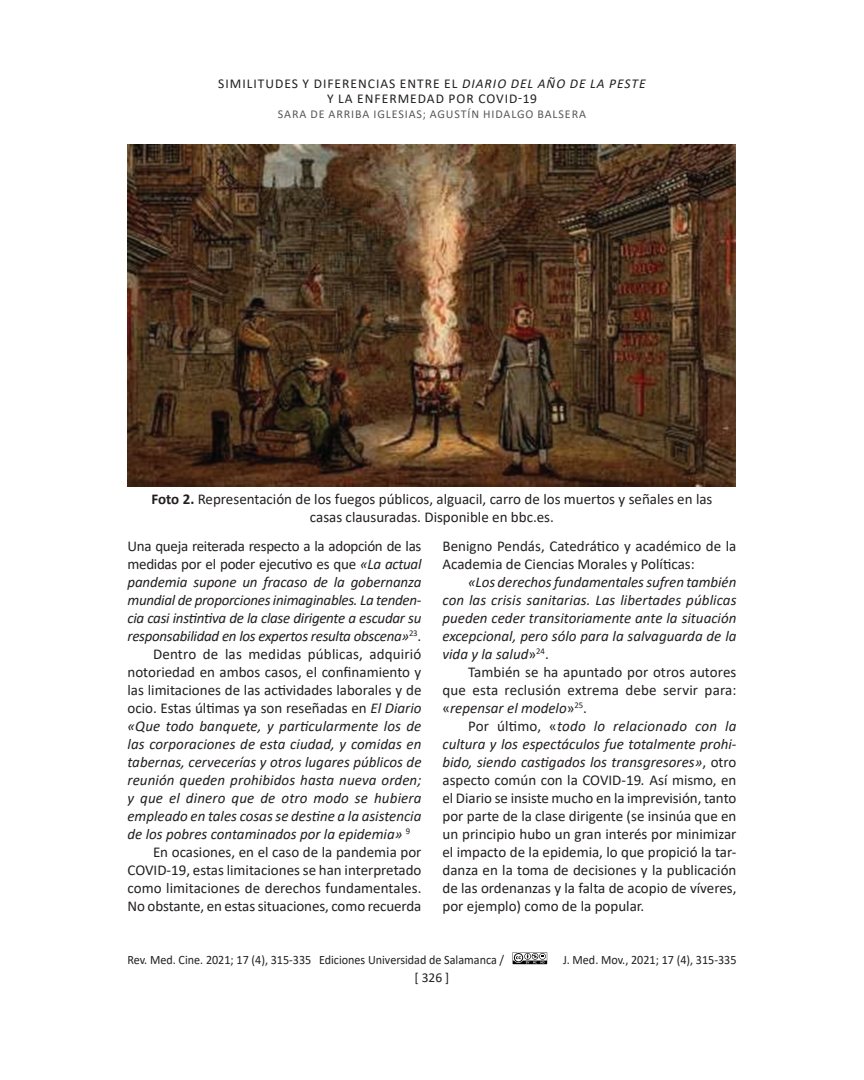
<style>
.page{position:relative;width:864px;height:1080px;background:#fff}
.page>*{position:absolute;margin:0;border:0;box-sizing:border-box;transform-origin:0 0}
.TX{font:italic 15px/18px "Calibri";color:#231f20;text-align:justify}
.TX-2{font:15px/18px "Calibri";color:#231f20;text-align:justify}
.FigureCaption{font:15px/18px "Calibri";color:#231f20;text-align:center}
.t1{font:13.5px/15px "Calibri";letter-spacing:.075em;color:#231f20;text-align:center}
.t2{font:12.75px "Calibri";color:#231f20;scale:.95 1}
.t3{font:12px "Calibri";letter-spacing:.075em;color:#57585a}
.s1{font-style:italic}
.s2{font-weight:700}
.s3{font-style:normal}
</style>
<div class="page">
<svg style="left:513px;top:952px;width:34px;height:12px"></svg>
<img style="left:128px;top:145px;width:608px;height:341px">
<p class="t1" style="left:218px;top:76px;width:429px">SIMILITUDES Y DIFERENCIAS ENTRE EL <span class="s1">DIARIO DEL AÑO DE LA PESTE<br></span>Y LA ENFERMEDAD POR COVID-19</p>
<p class="t3" style="left:278px;top:106px;width:310px">SARA DE ARRIBA IGLESIAS; AGUSTÍN HIDALGO BALSERA</p>
<p class="FigureCaption" style="left:151px;top:490px;width:563px"><span class="s2">Foto 2.</span> Representación de los fuegos públicos, alguacil, carro de los muertos y señales en las casas clausuradas. Disponible en bbc.es.</p>
<p class="TX" style="left:128px;top:536px;width:295px"><span class="s3">Una queja reiterada respecto a la adopción de las medidas por el poder ejecutivo es que</span> «La actual pandemia supone un fracaso de la gobernanza mundial de proporciones inimaginables. La tenden&shy;cia casi instintiva de la clase dirigente a escudar su responsabilidad en los expertos resulta obscena»<sup>23</sup><span class="s3">.</span></p>
<p class="TX" style="left:128px;top:644px;width:296px;text-indent:26px"><span class="s3">Dentro de las medidas públicas, adquirió notoriedad en ambos casos, el confinamiento y las limitaciones de las actividades laborales y de ocio. Estas últimas ya son reseñadas en</span> El Diario «Que todo banquete, y particularmente los de las corporaciones de esta ciudad, y comidas en tabernas, cervecerías y otros lugares públicos de reunión queden prohibidos hasta nueva orden; y que el dinero que de otro modo se hubiera empleado en tales cosas se destine a la asistencia de los pobres contaminados por la epidemia» <sup>9</sup></p>
<p class="TX-2" style="left:128px;top:842px;width:296px;text-indent:26px">En ocasiones, en el caso de la pandemia por COVID-19, estas limitaciones se han interpretado como limitaciones de derechos fundamentales.<br>No obstante, en estas situaciones, como recuerda</p>
<p class="TX-2" style="left:442px;top:536px;width:296px">Benigno Pendás, Catedrático y académico de la<br>Academia de Ciencias Morales y Políticas:</p>
<p class="TX" style="left:442px;top:572px;width:296px;text-indent:26px">«Los derechos fundamentales sufren también con las crisis sanitarias. Las libertades públicas pueden ceder transitoriamente ante la situación excepcional, pero sólo para la salvaguarda de la vida y la salud<span class="s3">»</span><sup>24</sup><span class="s3">.</span></p>
<p class="TX-2" style="left:442px;top:662px;width:295px;text-indent:26px">También se ha apuntado por otros autores que esta reclusión extrema debe servir para: «<span class="s1">repensar el modelo</span>»<sup>25</sup>.</p>
<p class="TX-2" style="left:442px;top:716px;width:296px;text-indent:26px">Por último, «<span class="s1">todo lo relacionado con la cultura y los espectáculos fue totalmente prohi&shy;bido, siendo castigados los transgresores»</span>, otro aspecto común con la COVID-19<span class="s1">.</span> Así mismo, en el Diario se insiste mucho en la imprevisión, tanto por parte de la clase dirigente (se insinúa que en un principio hubo un gran interés por minimizar el impacto de la epidemia, lo que propició la tar&shy;danza en la toma de decisiones y la publicación de las ordenanzas y la falta de acopio de víveres, por ejemplo) como de la popular.</p>
<p class="t2" style="left:128px;top:951px;width:398px">Rev. Med. Cine. 2021; 17 (4), 315-335 Ediciones Universidad de Salamanca /</p>
<p class="t2" style="left:563px;top:951px;width:184px">J. Med. Mov., 2021; 17 (4), 315-335</p>
<p class="t1" style="left:415px;top:970px;width:36px">[ 326 ]</p>
</div>
